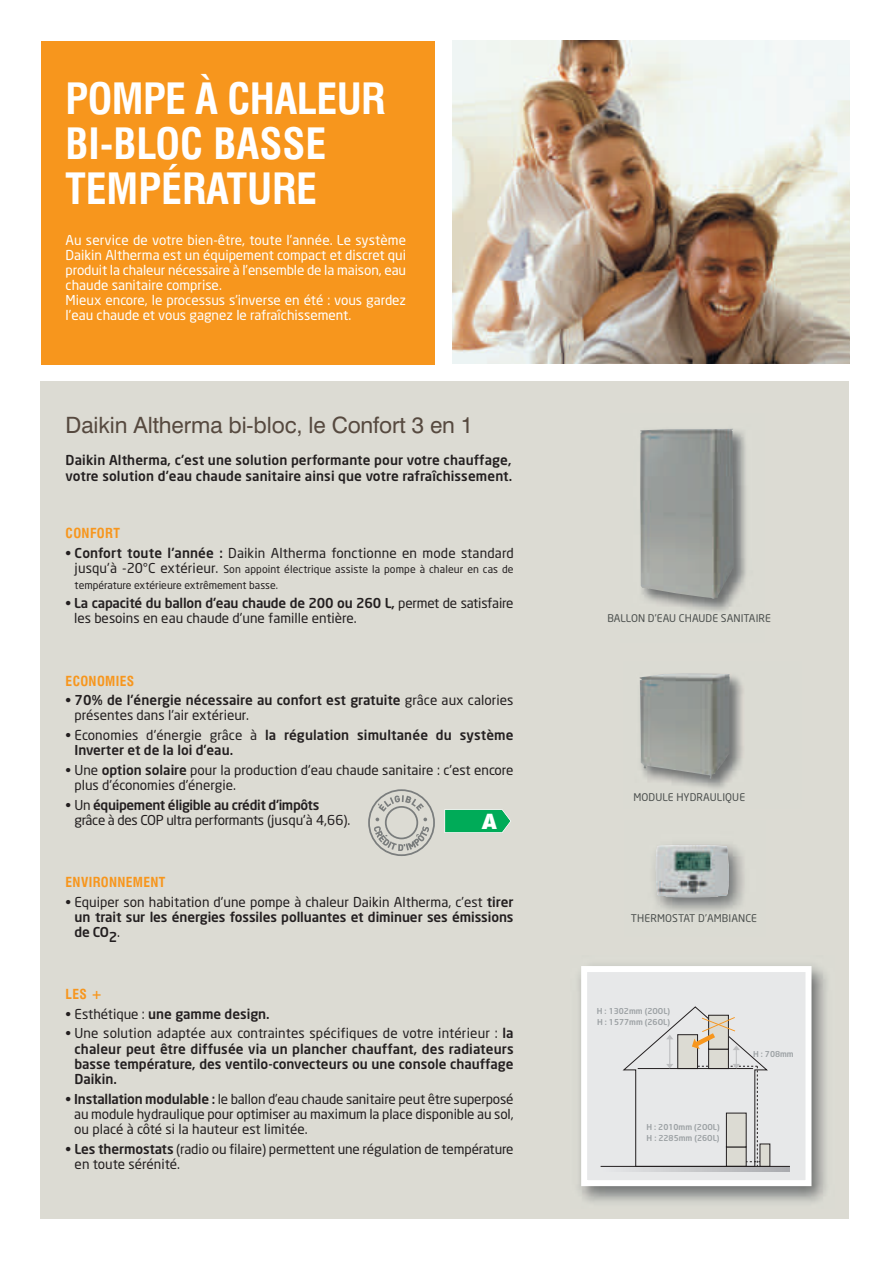
<style>
.page{position:relative;width:890px;height:1268px;background:#fff}
.page>*{position:absolute;margin:0;border:0;box-sizing:border-box;transform-origin:0 0}
.t1{font:700 condensed 42px/45px "Swiss 721 BT";color:#fff}
.t2{font:22.5px "Swiss 721 BT";letter-spacing:-.005em;color:#56493f}
.t3{font:19.5px "Swiss 721 BT Black No 2";color:#fff}
.t4{font:500 13.5px/15.3px "Neo Sans";color:#231f20}
.t5{font:13.5px/15.3px "Neo Sans";color:#231f20}
.t6{font:13.5px/15px "Neo Sans";color:#fff}
.t7{font:13.5px/15.3px "Neo Sans";letter-spacing:-.025em;color:#231f20}
.t8{font:700 condensed 13.5px "Swiss 721 BT";letter-spacing:.025em;color:#f7961d}
.t9{font:10.5px/15.3px "Neo Sans";letter-spacing:.01em;color:#231f20}
.t10{font:10.5px "Neo Sans";letter-spacing:.01em;color:#4c504e}
.t11{font:500 8.1px/11.4px "Neo Sans";color:#9ca1a4}
.s1{font-weight:500}
.s2{font-size:13.5px}
.s3{font-weight:400}
</style>
<div class="page">
<div style="left:41px;top:42px;width:393px;height:323px;background:#f7961d"></div>
<div style="left:41px;top:381px;width:808px;height:838px;background:#dcdbd3"></div>
<img style="left:452px;top:41px;width:397px;height:323px">
<img style="left:655px;top:844px;width:89px;height:68px">
<img style="left:654px;top:845px;width:76px;height:52px">
<svg style="left:444px;top:809px;width:67px;height:24px;background:#25b46e"></svg>
<svg style="left:378px;top:795px;width:46px;height:17px"></svg>
<div style="left:368px;top:789px;width:67px;height:67px;border:2px solid #7a7d7d;border-radius:50%"></div>
<div style="left:385px;top:806px;width:33px;height:33px;border:2px solid #7a7d7d;border-radius:50%"></div>
<svg style="left:374px;top:818px;width:55px;height:33px"></svg>
<img style="left:647px;top:428px;width:99px;height:184px">
<img style="left:640px;top:429px;width:94px;height:170px">
<img style="left:648px;top:674px;width:95px;height:115px">
<img style="left:639px;top:673px;width:90px;height:106px">
<img style="left:578px;top:965px;width:249px;height:238px">
<div style="left:587px;top:972px;width:218px;height:208px;background:#e7e8e9"></div>
<svg style="left:632px;top:1167px;width:157px;height:4px"></svg>
<hr style="left:600px;top:1166px;width:189px;height:1px;background:#231f20">
<svg style="left:622px;top:1006px;width:145px;height:162px"></svg>
<div style="left:581px;top:966px;width:230px;height:220px;border:6px solid #fff"></div>
<h1 class="t1" style="left:66px;top:80px;width:321px">POMPE À CHALEUR<br>BI-BLOC BASSE<br>TEMPÉRATURE</h1>
<p class="t6" style="left:66px;top:233px;width:342px">Au service de votre bien-être, toute l’année. Le système Daikin Altherma est un équipement compact et discret qui produit la chaleur nécessaire à l’ensemble de la maison, eau chaude sanitaire comprise.<br>Mieux encore, le processus s’inverse en été : vous gardez l’eau chaude et vous gagnez le rafraîchissement.</p>
<h2 class="t2" style="left:66px;top:417px;width:409px">Daikin Altherma bi-bloc, le Confort 3 en 1</h2>
<p class="t4" style="left:66px;top:454px;width:448px">Daikin Altherma, c'est une solution performante pour votre chauffage, votre solution d'eau chaude sanitaire ainsi que votre rafraîchissement.</p>
<p class="t8" style="left:66px;top:528px;width:56px">CONFORT</p>
<p class="t5" style="left:66px;top:547px;width:449px"><span class="s1">• Confort toute l'année :</span> Daikin Altherma fonctionne en mode standard</p>
<p class="t9" style="left:75px;top:563px;width:440px"><span class="s2">jusqu'à -20°C extérieur.</span> Son appoint électrique assiste la pompe à chaleur en cas de température extérieure extrêmement basse.</p>
<p class="t5" style="left:74px;top:597px;width:441px;text-indent:-8px"><span class="s1">• La capacité du ballon d'eau chaude de 200 ou 260 L,</span> permet de satisfaire les besoins en eau chaude d'une famille entière.</p>
<p class="t8" style="left:66px;top:675px;width:70px">ECONOMIES</p>
<p class="t4" style="left:75px;top:694px;width:440px;text-indent:-9px">• 70% de l'énergie nécessaire au confort est gratuite <span class="s3">grâce aux calories présentes dans l'air extérieur.</span></p>
<p class="t4" style="left:74px;top:728px;width:440px;text-indent:-9px"><span class="s3">• Economies d'énergie grâce à</span> la régulation simultanée du système<br>Inverter et de la loi d'eau.</p>
<p class="t5" style="left:74px;top:763px;width:440px;text-indent:-9px">• Une <span class="s1">option solaire</span> pour la production d'eau chaude sanitaire : c'est encore plus d'économies d'énergie.</p>
<p class="t7" style="left:74px;top:798px;width:277px;text-indent:-9px">• Un <span class="s1">équipement éligible au crédit d'impôts </span>grâce à des COP ultra performants (jusqu'à 4,66).</p>
<h3 class="t3" style="left:482px;top:813px;width:15px">A</h3>
<p class="t8" style="left:66px;top:877px;width:101px">ENVIRONNEMENT</p>
<p class="t4" style="left:74px;top:895px;width:440px;text-align:justify;text-indent:-9px"><span class="s3">• Equiper son habitation d'une pompe à chaleur Daikin Altherma, c’est</span> tirer un trait sur les énergies fossiles polluantes et diminuer ses émissions de CO2<span class="s3">.</span></p>
<p class="t8" style="left:66px;top:989px;width:38px">LES +</p>
<p class="t4" style="left:66px;top:1007px;width:205px"><span class="s3">• Esthétique :</span> une gamme design.</p>
<p class="t4" style="left:74px;top:1027px;width:440px;text-align:justify;text-indent:-9px"><span class="s3">• Une solution adaptée aux contraintes spécifiques de votre intérieur :</span> la chaleur peut être diffusée via un plancher chauffant, des radiateurs basse température, des ventilo-convecteurs ou une console chauffage Daikin.</p>
<p class="t5" style="left:74px;top:1092px;width:441px;text-align:justify;text-indent:-9px"><span class="s1">• Installation modulable :</span> le ballon d’eau chaude sanitaire peut être superposé au module hydraulique pour optimiser au maximum la place disponible au sol, ou placé à côté si la hauteur est limitée.</p>
<p class="t5" style="left:75px;top:1142px;width:440px;text-indent:-9px"><span class="s1">• Les thermostats</span> (radio ou filaire) permettent une régulation de température en toute sérénité.</p>
<p class="t10" style="left:607px;top:614px;width:165px">BALLON D’EAU CHAUDE SANITAIRE</p>
<p class="t10" style="left:633px;top:793px;width:113px">MODULE HYDRAULIQUE</p>
<p class="t10" style="left:631px;top:914px;width:127px">THERMOSTAT D’AMBIANCE</p>
<p class="t11" style="left:596px;top:1005px;width:75px">H : 1302mm (2OOL)<br>H : 1577mm (26OL)</p>
<p class="t11" style="left:646px;top:1121px;width:75px">H : 2010mm (2OOL)<br>H : 2285mm (26OL)</p>
<p class="t11" style="left:753px;top:1048px;width:42px">H : 708mm</p>
</div>
